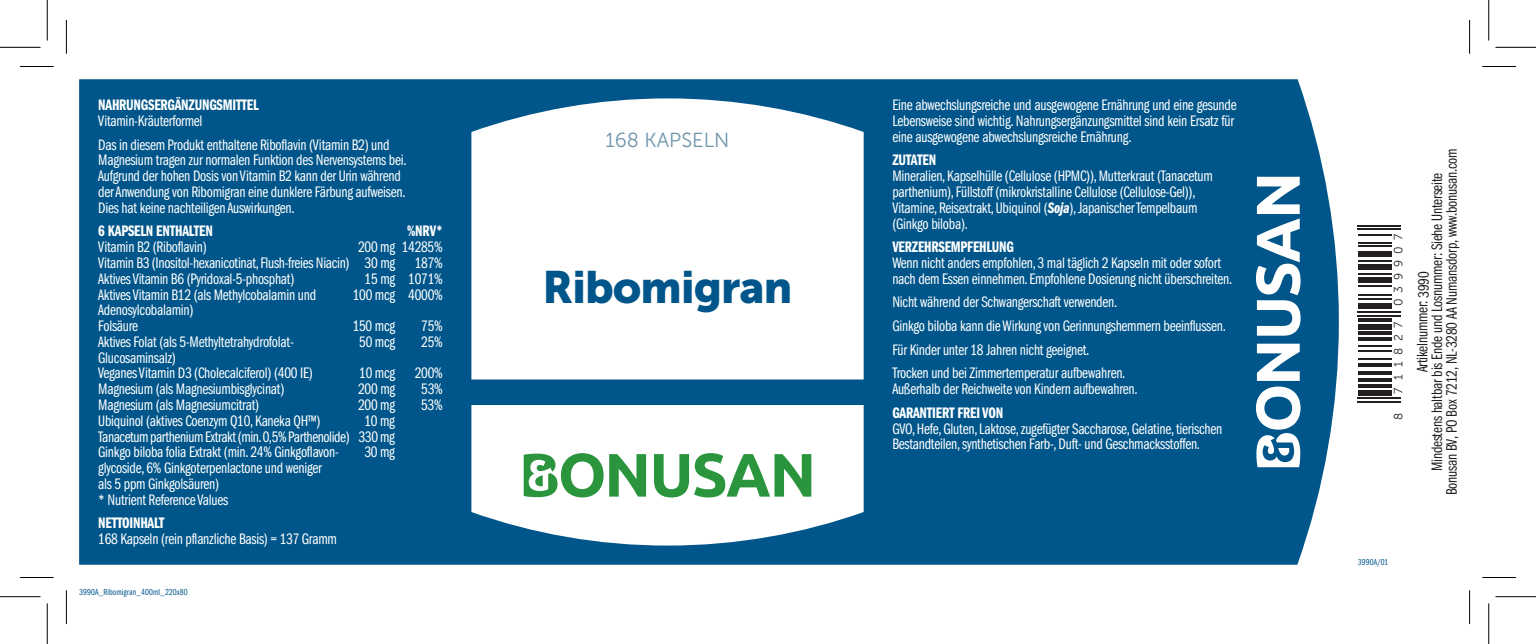
<style>
.page{position:relative;width:1536px;height:644px;background:#fff}
.page>*{position:absolute;margin:0;border:0;box-sizing:border-box;transform-origin:0 0}
.t1{font:45px "Museo Sans 900";letter-spacing:-.02em;color:#00568a}
.t2{font:20.25px "Museo Sans 300";color:#6e94ab}
.t3{font:15.75px/15.8px "Franklin Gothic Book Cmpr";letter-spacing:-.015em;color:#fff}
.t4{font:15.75px/14.6px "Franklin Gothic Book Cmpr";letter-spacing:-.015em;color:#231f20;text-align:center}
.t5{font:15.75px "Franklin Gothic Demi Cmpr";letter-spacing:-.015em;color:#fff}
.t6{font:11.92px "Museo Sans 300";letter-spacing:.515em;color:#231f20}
.t7{font:9px "Franklin Gothic Book Cmpr";letter-spacing:.015em;color:#00568a}
.s1{font-family:"ITC Franklin Gothic Std Dm Cp It"}
.s2{color:#fff}
</style>
<div class="page">
<div style="left:79px;top:79px;width:1260px;height:485px;background:#00568a"></div>
<svg style="left:1257px;top:343px;width:43px;height:37px"></svg>
<svg style="left:1256px;top:176px;width:45px;height:159px"></svg>
<svg style="left:1256px;top:386px;width:45px;height:81px"></svg>
<svg style="left:471px;top:404px;width:393px;height:141px"></svg>
<svg style="left:471px;top:98px;width:393px;height:281px"></svg>
<svg style="left:654px;top:452px;width:157px;height:45px"></svg>
<svg style="left:524px;top:452px;width:122px;height:45px"></svg>
<hr style="left:1358px;top:400px;width:43px;height:2px;background:#231f20">
<hr style="left:1358px;top:397px;width:43px;height:1px;background:#231f20">
<div style="left:1358px;top:389px;width:34px;height:6px;background:#231f20"></div>
<svg style="left:1358px;top:384px;width:34px;height:3px"></svg>
<hr style="left:1358px;top:378px;width:34px;height:4px;background:#231f20">
<svg style="left:1358px;top:371px;width:34px;height:3px"></svg>
<hr style="left:1358px;top:363px;width:34px;height:3px;background:#231f20">
<hr style="left:1358px;top:357px;width:34px;height:2px;background:#231f20">
<hr style="left:1358px;top:350px;width:34px;height:1px;background:#231f20">
<hr style="left:1358px;top:344px;width:34px;height:2px;background:#231f20">
<hr style="left:1358px;top:337px;width:34px;height:4px;background:#231f20">
<hr style="left:1358px;top:331px;width:34px;height:4px;background:#231f20">
<div style="left:1358px;top:324px;width:34px;height:5px;background:#231f20"></div>
<hr style="left:1358px;top:318px;width:34px;height:4px;background:#231f20">
<hr style="left:1358px;top:314px;width:43px;height:2px;background:#231f20">
<hr style="left:1358px;top:310px;width:43px;height:2px;background:#231f20">
<div style="left:1358px;top:303px;width:34px;height:6px;background:#231f20"></div>
<hr style="left:1358px;top:297px;width:34px;height:2px;background:#231f20">
<hr style="left:1358px;top:294px;width:34px;height:1px;background:#231f20">
<hr style="left:1358px;top:284px;width:34px;height:2px;background:#231f20">
<div style="left:1358px;top:277px;width:34px;height:5px;background:#231f20"></div>
<hr style="left:1358px;top:273px;width:34px;height:2px;background:#231f20">
<div style="left:1358px;top:264px;width:34px;height:5px;background:#231f20"></div>
<hr style="left:1358px;top:260px;width:34px;height:2px;background:#231f20">
<div style="left:1358px;top:251px;width:34px;height:5px;background:#231f20"></div>
<hr style="left:1358px;top:245px;width:34px;height:2px;background:#231f20">
<hr style="left:1358px;top:241px;width:34px;height:2px;background:#231f20">
<hr style="left:1358px;top:234px;width:34px;height:2px;background:#231f20">
<hr style="left:1358px;top:228px;width:43px;height:2px;background:#231f20">
<hr style="left:1358px;top:224px;width:43px;height:2px;background:#231f20">
<hr style="left:20px;top:66px;width:34px;height:1px;background:#000">
<hr style="left:1482px;top:66px;width:34px;height:1px;background:#000">
<hr style="left:20px;top:576px;width:34px;height:1px;background:#000">
<hr style="left:1482px;top:576px;width:34px;height:1px;background:#000">
<hr style="left:66px;top:20px;width:1px;height:34px;background:#000">
<hr style="left:66px;top:589px;width:1px;height:34px;background:#000">
<hr style="left:1469px;top:20px;width:1px;height:34px;background:#000">
<hr style="left:1469px;top:589px;width:1px;height:34px;background:#000">
<hr style="left:0;top:47px;width:40px;height:1px;background:#000">
<hr style="left:1495px;top:47px;width:41px;height:1px;background:#000">
<hr style="left:0;top:595px;width:40px;height:1px;background:#000">
<hr style="left:1495px;top:595px;width:41px;height:1px;background:#000">
<hr style="left:47px;top:0;width:1px;height:41px;background:#000">
<hr style="left:47px;top:603px;width:1px;height:40px;background:#000">
<hr style="left:1488px;top:0;width:1px;height:41px;background:#000">
<hr style="left:1488px;top:603px;width:1px;height:40px;background:#000">
<p class="t5" style="left:98px;top:96px;width:162px">NAHRUNGSERGÄNZUNGSMITTEL</p>
<p class="t3" style="left:98px;top:109px;width:293px;line-height:23.6px">Vitamin-Kräuterformel<br>Das in diesem Produkt enthaltene Riboflavin (Vitamin B2) und</p>
<p class="t3" style="left:98px;top:152px;width:310px">Magnesium tragen zur normalen Funktion des Nervensystems bei.<br>Aufgrund der hohen Dosis von Vitamin B2 kann der Urin während der Anwendung von Ribomigran eine dunklere Färbung aufweisen.<br>Dies hat keine nachteiligen Auswirkungen.</p>
<p class="t5" style="left:98px;top:222px;width:116px">6 KAPSELN ENTHALTEN</p>
<p class="t5" style="left:407px;top:222px;width:37px">%NRV*</p>
<p class="t3" style="left:98px;top:239px;width:110px">Vitamin B2 (Riboflavin)</p>
<p class="t3" style="left:98px;top:239px;width:346px;text-align:justify;text-indent:260px">200 mg 14285% Vitamin B3 (Inositol-hexanicotinat, Flush-freies Niacin) 30 mg 187% Aktives Vitamin B6 (Pyridoxal-5-phosphat)</p>
<p class="t3" style="left:365px;top:271px;width:80px">15 mg 1071%</p>
<p class="t3" style="left:98px;top:286px;width:219px">Aktives Vitamin B12 (als Methylcobalamin und</p>
<p class="t3" style="left:353px;top:286px;width:92px">100 mcg 4000%</p>
<p class="t3" style="left:98px;top:302px;width:97px">Adenosylcobalamin)<br>Folsäure</p>
<p class="t3" style="left:353px;top:318px;width:44px">150 mcg</p>
<p class="t3" style="left:421px;top:318px;width:23px">75%</p>
<p class="t3" style="left:98px;top:334px;width:197px">Aktives Folat (als 5-Methyltetrahydrofolat-</p>
<p class="t3" style="left:359px;top:334px;width:37px">50 mcg</p>
<p class="t3" style="left:421px;top:334px;width:23px">25%</p>
<p class="t3" style="left:98px;top:349px;width:216px">Glucosaminsalz)<br>Veganes Vitamin D3 (Cholecalciferol) (400 IE)</p>
<p class="t3" style="left:359px;top:365px;width:85px">10 mcg 200%</p>
<p class="t3" style="left:98px;top:381px;width:188px">Magnesium (als Magnesiumbisglycinat)</p>
<p class="t3" style="left:358px;top:381px;width:38px">200 mg</p>
<p class="t3" style="left:421px;top:381px;width:23px">53%</p>
<p class="t3" style="left:98px;top:397px;width:162px">Magnesium (als Magnesiumcitrat)</p>
<p class="t3" style="left:358px;top:397px;width:38px">200 mg</p>
<p class="t3" style="left:421px;top:397px;width:23px">53%</p>
<p class="t3" style="left:98px;top:412px;width:224px">Ubiquinol (aktives Coenzym Q10, Kaneka QH™)</p>
<p class="t3" style="left:98px;top:412px;width:298px;text-align:justify;text-indent:266px">10 mg Tanacetum parthenium Extrakt (min.0,5% Parthenolide) 330 mg Ginkgo biloba folia Extrakt (min. 24% Ginkgoflavon-</p>
<p class="t3" style="left:364px;top:444px;width:32px">30 mg</p>
<p class="t3" style="left:98px;top:460px;width:225px">glycoside, 6% Ginkgoterpenlactone und weniger als 5 ppm Ginkgolsäuren)<br>* Nutrient Reference Values</p>
<p class="t5" style="left:98px;top:514px;width:68px">NETTOINHALT</p>
<p class="t3" style="left:98px;top:530px;width:240px">168 Kapseln (rein pflanzliche Basis) = 137 Gramm</p>
<p class="t7" style="left:79px;top:586px;width:110px">3990A_Ribomigran_400ml_220x80</p>
<p class="t2" style="left:605px;top:129px;width:126px">168 KAPSELN</p>
<h1 class="t1" style="left:543px;top:261px;width:251px">Ribomigran</h1>
<p class="t3" style="left:892px;top:97px;width:346px">Eine abwechslungsreiche und ausgewogene Ernährung und eine gesunde<br>Lebensweise sind wichtig. Nahrungsergänzungsmittel sind kein Ersatz für eine ausgewogene abwechslungsreiche Ernährung.</p>
<p class="t5" style="left:892px;top:151px;width:45px">ZUTATEN</p>
<p class="t3" style="left:892px;top:168px;width:322px">Mineralien, Kapselhülle (Cellulose (HPMC)), Mutterkraut (Tanacetum parthenium), Füllstoff (mikrokristalline Cellulose (Cellulose-Gel)), Vitamine, Reisextrakt, Ubiquinol (<span class="s1">Soja</span>), Japanischer Tempelbaum (Ginkgo biloba).</p>
<p class="t5" style="left:892px;top:238px;width:123px">VERZEHRSEMPFEHLUNG</p>
<p class="t3" style="left:892px;top:255px;width:341px">Wenn nicht anders empfohlen, 3 mal täglich 2 Kapseln mit oder sofort nach dem Essen einnehmen. Empfohlene Dosierung nicht überschreiten.</p>
<p class="t3" style="left:892px;top:290px;width:335px;line-height:23.6px">Nicht während der Schwangerschaft verwenden.<br>Ginkgo biloba kann die Wirkung von Gerinnungshemmern beeinflussen.<br>Für Kinder unter 18 Jahren nicht geeignet.<br>Trocken und bei Zimmertemperatur aufbewahren.</p>
<p class="t3" style="left:892px;top:381px;width:247px">Außerhalb der Reichweite von Kindern aufbewahren.</p>
<p class="t5" style="left:892px;top:403px;width:112px">GARANTIERT FREI VON</p>
<p class="t3" style="left:892px;top:420px;width:331px">GVO, Hefe, Gluten, Laktose, zugefügter Saccharose, Gelatine, tierischen<br>Bestandteilen, synthetischen Farb-, Duft- und Geschmacksstoffen.</p>
<p class="t6" style="left:1392px;top:306px;width:74px;rotate:-90deg">039907</p>
<p class="t6" style="left:1392px;top:393px;width:73px;rotate:-90deg">711827</p>
<p class="t6" style="left:1392px;top:419px;width:9px;rotate:-90deg">8</p>
<p class="t4" style="left:1415px;top:495px;width:348px;rotate:-90deg">Artikelnummer: <span class="s2">000<br></span>Mindestens haltbar bis Ende und Losnummer: Siehe Unterseite<br>Bonusan BV, PO Box 7212, NL-3280 AA Numansdorp, www.bonusan.com</p>
<p class="t4" style="left:1417px;top:297px;width:28px;rotate:-90deg">3990</p>
<p class="t7" style="left:1358px;top:556px;width:32px">3990A/01</p>
</div>
